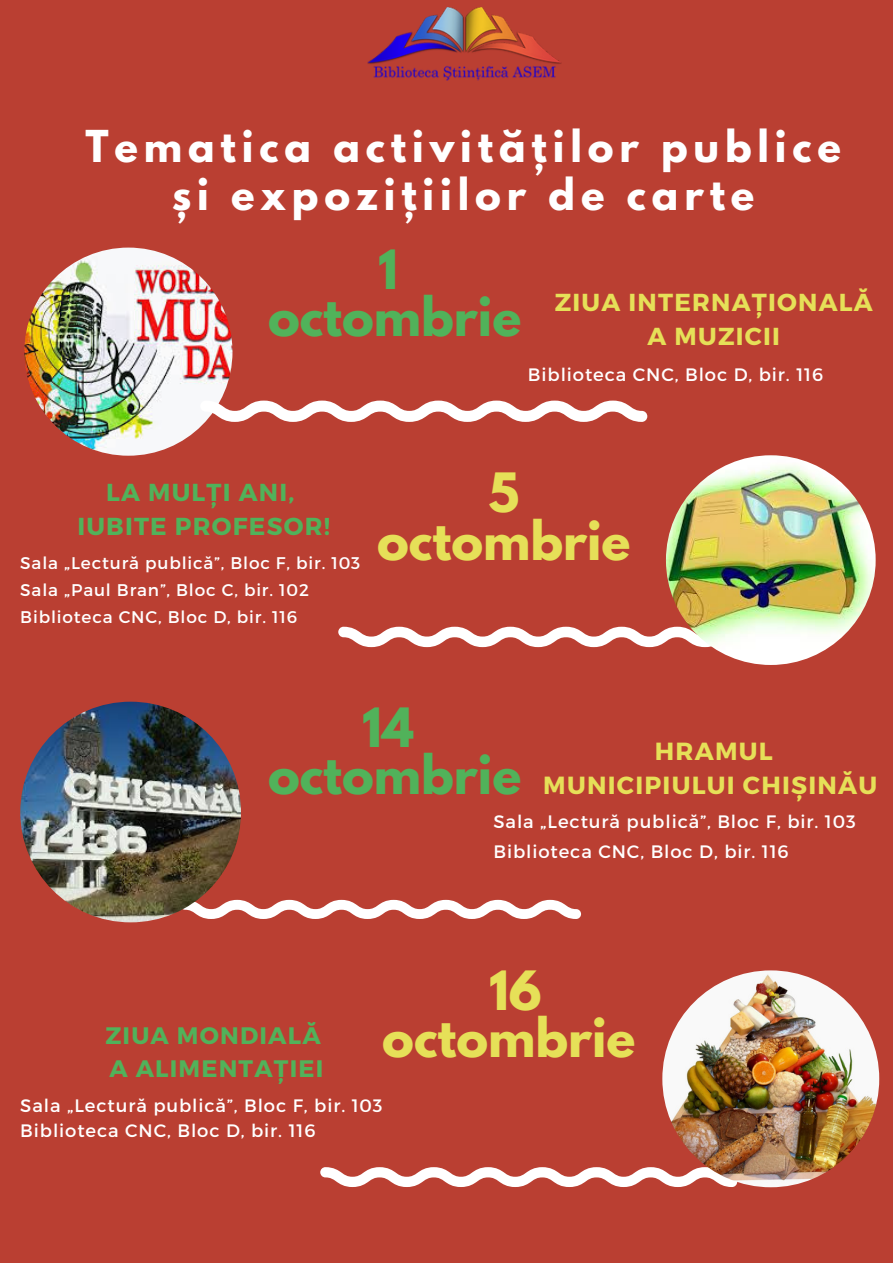
<style>
.page{position:relative;width:893px;height:1264px;background:#fff}
.page>*{position:absolute;margin:0;border:0;box-sizing:border-box;transform-origin:0 0}
.t1{font:700 48px/47.2px "League Spartan";color:#e6e058;text-align:center}
.t2{font:700 48px/47.2px "League Spartan";color:#51b25a;text-align:center}
.t3{font:700 39px/48.3px "League Spartan";letter-spacing:.15em;color:#fff;text-align:center}
.t4{font:700 24.75px/33.8px "Montserrat";letter-spacing:.05em;color:#e6e058;text-align:center}
.t5{font:700 24.6px/33.8px "Montserrat";letter-spacing:.05em;color:#51b25a;text-align:center}
.t6{font:700 24.6px/33.8px "Montserrat";letter-spacing:.05em;color:#e6e058;text-align:center}
.t7{font:700 23.85px/32.5px "Montserrat";letter-spacing:.05em;color:#51b25a}
.t8{font:18px/24.8px "Montserrat";letter-spacing:.05em;color:#fff}
.t9{font:16.95px/27px "Montserrat";letter-spacing:.05em;color:#fff}
</style>
<div class="page">
<div style="left:0;top:0;width:892px;height:1262px;background:#ba3f32"></div>
<svg style="left:320px;top:1167px;width:417px;height:19px"></svg>
<img style="left:662px;top:970px;width:217px;height:217px;border-radius:50%">
<img style="left:24px;top:247px;width:208px;height:208px;border-radius:50%">
<svg style="left:200px;top:400px;width:447px;height:22px"></svg>
<img style="left:368px;top:8px;width:193px;height:73px">
<svg style="left:180px;top:899px;width:401px;height:20px"></svg>
<img style="left:20px;top:701px;width:221px;height:221px;border-radius:50%">
<svg style="left:338px;top:626px;width:373px;height:21px"></svg>
<img style="left:666px;top:455px;width:209px;height:210px;border-radius:50%">
<h2 class="t3" style="left:85px;top:127px;width:757px">Tematica activităților publice și expozițiilor de carte</h2>
<h1 class="t2" style="left:268px;top:252px;width:255px">1 octombrie</h1>
<h3 class="t6" style="left:554px;top:284px;width:320px">ZIUA INTERNAȚIONALĂ<br>A MUZICII</h3>
<p class="t8" style="left:528px;top:361px;width:297px">Biblioteca CNC, Bloc D, bir. 116</p>
<h3 class="t5" style="left:77px;top:474px;width:254px">LA MULȚI ANI,<br>IUBITE PROFESOR!</h3>
<p class="t9" style="left:20px;top:549px;width:341px">Sala „Lectură publică”, Bloc F, bir. 103<br>Sala „Paul Bran”, Bloc C, bir. 102<br>Biblioteca CNC, Bloc D, bir. 116</p>
<h1 class="t1" style="left:377px;top:475px;width:255px">5 octombrie</h1>
<h1 class="t2" style="left:268px;top:710px;width:255px">14 octombrie</h1>
<h3 class="t4" style="left:543px;top:733px;width:335px">HRAMUL<br>MUNICIPIULUI CHIȘINĂU</h3>
<h3 class="t7" style="left:105px;top:1018px;width:219px">ZIUA MONDIALĂ<br>A ALIMENTAȚIEI</h3>
<p class="t8" style="left:493px;top:806px;width:364px;line-height:29.2px">Sala „Lectură publică”, Bloc F, bir. 103<br>Biblioteca CNC, Bloc D, bir. 116</p>
<h1 class="t1" style="left:382px;top:972px;width:255px">16 octombrie</h1>
<p class="t8" style="left:20px;top:1092px;width:364px">Sala „Lectură publică”, Bloc F, bir. 103<br>Biblioteca CNC, Bloc D, bir. 116</p>
</div>
